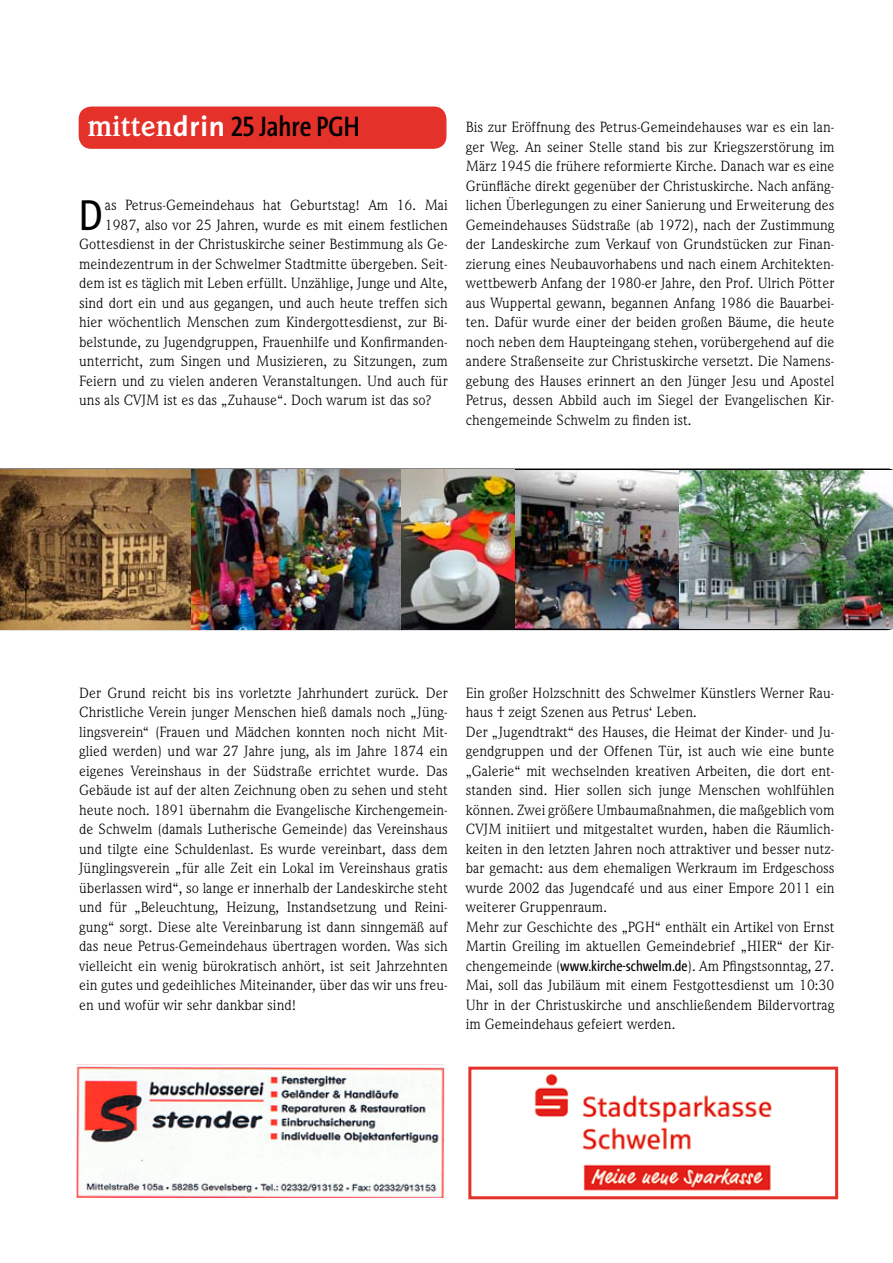
<style>
.page{position:relative;width:893px;height:1263px;background:#fff}
.page>*{position:absolute;margin:0;border:0;box-sizing:border-box;transform-origin:0 0}
.t1{font:43.95px "The Sans Cd OF5";color:#000}
.t2{font:600 28.5px "The Sans Cd OF6";color:#000}
.t3{font:15px/19.5px "Weidemann IT Cby BT";color:#000;text-align:justify}
.s1{font-family:"Weidemann IT Cby BT";font-weight:700;font-size:30px;color:#fff}
.s2{font-family:"The Sans B7";font-weight:700;color:#fff}
.s3{font-family:"The Sans Cd OF5"}
</style>
<div class="page">
<div style="left:79px;top:107px;width:367px;height:42px;background:#e4312a;border-radius:13px"></div>
<img style="left:77px;top:1065px;width:367px;height:132px">
<img style="left:534px;top:1073px;width:238px;height:118px">
<div style="left:468px;top:1067px;width:370px;height:132px;border:3px solid #e4312a"></div>
<img style="left:0;top:468px;width:893px;height:163px">
<h2 class="t2" style="left:87px;top:113px;width:274px"><span class="s1">mitten</span><span class="s2">drin</span> 25 Jahre PGH</h2>
<h1 class="t1" style="left:79px;top:193px;width:25px">D</h1>
<p class="t3" style="left:105px;top:195px;width:344px">as Petrus-Gemeindehaus hat Geburtstag! Am 16. Mai</p>
<p class="t3" style="left:105px;top:214px;width:344px">1987, also vor 25 Jahren, wurde es mit einem festlichen</p>
<p class="t3" style="left:79px;top:234px;width:370px">Gottesdienst in der Christuskirche seiner Bestimmung als Ge-</p>
<p class="t3" style="left:79px;top:253px;width:370px">meindezentrum in der Schwelmer Stadtmitte übergeben. Seit-</p>
<p class="t3" style="left:79px;top:273px;width:370px">dem ist es täglich mit Leben erfüllt. Unzählige, Junge und Alte,</p>
<p class="t3" style="left:79px;top:292px;width:370px">sind dort ein und aus gegangen, und auch heute treffen sich</p>
<p class="t3" style="left:79px;top:312px;width:370px">hier wöchentlich Menschen zum Kindergottesdienst, zur Bi-</p>
<p class="t3" style="left:79px;top:331px;width:370px">belstunde, zu Jugendgruppen, Frauenhilfe und Konfirmanden-</p>
<p class="t3" style="left:79px;top:351px;width:370px">unterricht, zum Singen und Musizieren, zu Sitzungen, zum</p>
<p class="t3" style="left:79px;top:370px;width:370px">Feiern und zu vielen anderen Veranstaltungen. Und auch für</p>
<p class="t3" style="left:79px;top:390px;width:354px">uns als CVJM ist es das „Zuhause“. Doch warum ist das so?</p>
<p class="t3" style="left:466px;top:117px;width:370px">Bis zur Eröffnung des Petrus-Gemeindehauses war es ein lan&shy;ger Weg. An seiner Stelle stand bis zur Kriegszerstörung im März 1945 die frühere reformierte Kirche. Danach war es eine Grünfläche direkt gegenüber der Christuskirche. Nach anfäng&shy;lichen Überlegungen zu einer Sanierung und Erweiterung des Gemeindehauses Südstraße (ab 1972), nach der Zustimmung der Landeskirche zum Verkauf von Grundstücken zur Finan&shy;zierung eines Neubauvorhabens und nach einem Architekten&shy;wettbewerb Anfang der 1980-er Jahre, den Prof. Ulrich Pötter aus Wuppertal gewann, begannen Anfang 1986 die Bauarbei&shy;ten. Dafür wurde einer der beiden großen Bäume, die heute noch neben dem Haupteingang stehen, vorübergehend auf die andere Straßenseite zur Christuskirche versetzt. Die Namens&shy;gebung des Hauses erinnert an den Jünger Jesu und Apostel Petrus, dessen Abbild auch im Siegel der Evangelischen Kir&shy;chengemeinde Schwelm zu finden ist.</p>
<p class="t3" style="left:79px;top:682px;width:370px">Der Grund reicht bis ins vorletzte Jahrhundert zurück. Der Christliche Verein junger Menschen hieß damals noch „Jüng&shy;lingsverein“ (Frauen und Mädchen konnten noch nicht Mit&shy;glied werden) und war 27 Jahre jung, als im Jahre 1874 ein eigenes Vereinshaus in der Südstraße errichtet wurde. Das Gebäude ist auf der alten Zeichnung oben zu sehen und steht heute noch. 1891 übernahm die Evangelische Kirchengemein&shy;de Schwelm (damals Lutherische Gemeinde) das Vereinshaus und tilgte eine Schuldenlast. Es wurde vereinbart, dass dem Jünglingsverein „für alle Zeit ein Lokal im Vereinshaus gratis überlassen wird“, so lange er innerhalb der Landeskirche steht und für „Beleuchtung, Heizung, Instandsetzung und Reini&shy;gung“ sorgt. Diese alte Vereinbarung ist dann sinngemäß auf das neue Petrus-Gemeindehaus übertragen worden. Was sich vielleicht ein wenig bürokratisch anhört, ist seit Jahrzehnten ein gutes und gedeihliches Miteinander, über das wir uns freu&shy;en und wofür wir sehr dankbar sind!</p>
<p class="t3" style="left:466px;top:682px;width:370px;text-align:left">Ein großer Holzschnitt des Schwelmer Künstlers Werner Rau&shy;haus † zeigt Szenen aus Petrus‘ Leben.<br>Der „Jugendtrakt“ des Hauses, die Heimat der Kinder- und Ju&shy;gendgruppen und der Offenen Tür, ist auch wie eine bunte „Galerie“ mit wechselnden kreativen Arbeiten, die dort ent&shy;standen sind. Hier sollen sich junge Menschen wohlfühlen können. Zwei größere Umbaumaßnahmen, die maßgeblich vom CVJM initiiert und mitgestaltet wurden, haben die Räumlich&shy;keiten in den letzten Jahren noch attraktiver und besser nutz&shy;bar gemacht: aus dem ehemaligen Werkraum im Erdgeschoss wurde 2002 das Jugendcafé und aus einer Empore 2011 ein weiterer Gruppenraum.<br>Mehr zur Geschichte des „PGH“ enthält ein Artikel von Ernst Martin Greiling im aktuellen Gemeindebrief „HIER“ der Kir&shy;chengemeinde (<span class="s3">www.kirche-schwelm.de</span>). Am Pfingstsonntag, 27.<br>Mai, soll das Jubiläum mit einem Festgottesdienst um 10:30<br>Uhr in der Christuskirche und anschließendem Bildervortrag im Gemeindehaus gefeiert werden.</p>
</div>
